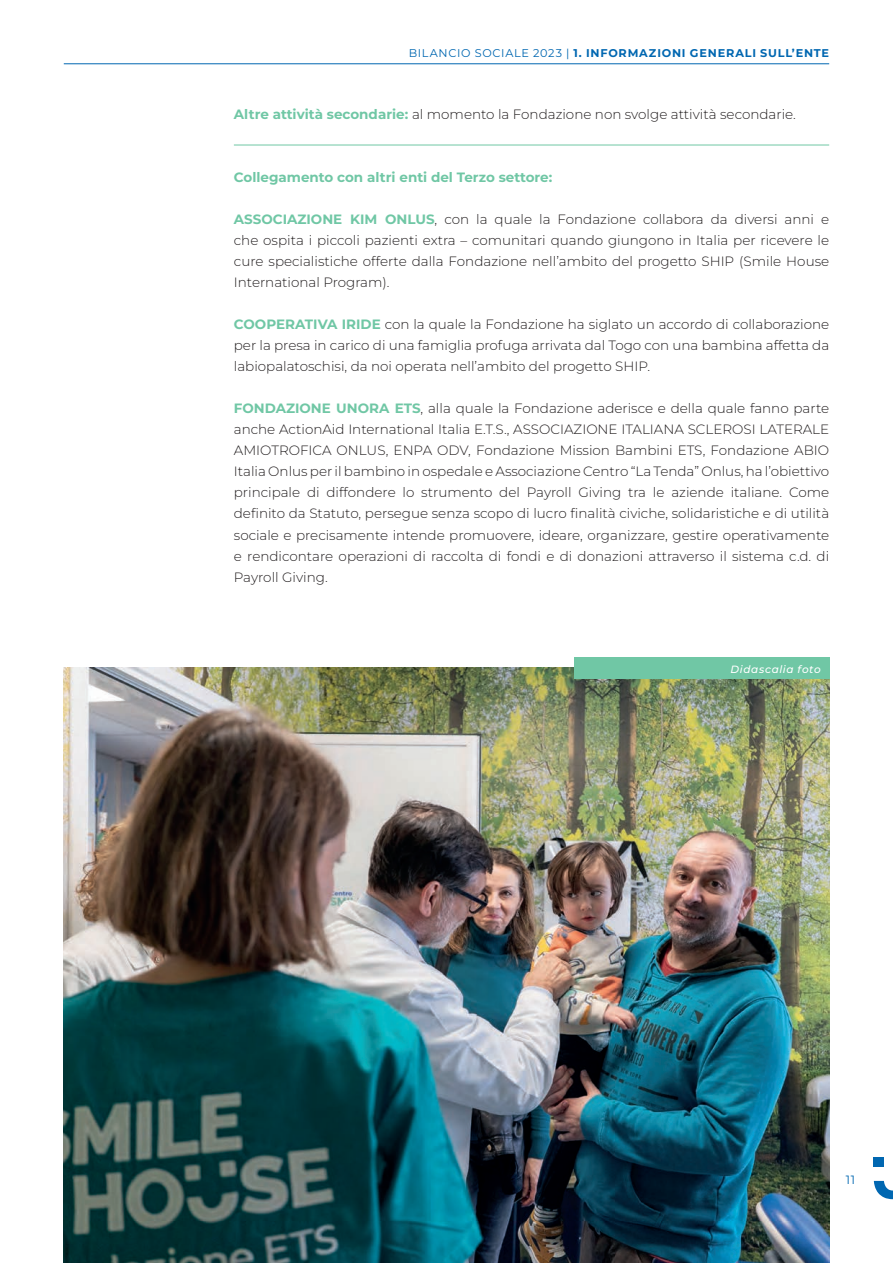
<style>
.page{position:relative;width:893px;height:1263px;background:#fff}
.page>*{position:absolute;margin:0;border:0;box-sizing:border-box;transform-origin:0 0}
.t1{font:300 13.5px/21px "Montserrat";color:#231f20;text-align:justify}
.t2{font:700 13.5px "Montserrat";color:#70c7a5}
.t3{font:12px "Montserrat";color:#0067b1}
.t4{font:700 11.25px "Montserrat";letter-spacing:.07em;color:#0067b1}
.t5{font:italic 500 10.5px "Montserrat";letter-spacing:.06em;color:#fff}
.s1{font-weight:400}
.s2{font-weight:700;color:#70c7a5}
</style>
<div class="page">
<img style="left:64px;top:668px;width:765px;height:595px">
<div style="left:574px;top:657px;width:255px;height:21px;background:#70c7a5"></div>
<svg style="left:874px;top:1181px;width:19px;height:18px"></svg>
<div style="left:874px;top:1157px;width:10px;height:9px;background:#0067b1"></div>
<hr style="left:64px;top:64px;width:765px;height:1px;background:#0067b1">
<hr style="left:234px;top:145px;width:595px;height:1px;background:#70c7a5">
<p class="t4" style="left:409px;top:46px;width:422px"><span class="s1">BILANCIO SOCIALE 2023 |</span> 1. INFORMAZIONI GENERALI SULL’ENTE</p>
<p class="t1" style="left:234px;top:104px;width:564px"><span class="s2">Altre attività secondarie:</span> al momento la Fondazione non svolge attività secondarie.</p>
<p class="t2" style="left:234px;top:169px;width:320px">Collegamento con altri enti del Terzo settore:</p>
<p class="t1" style="left:234px;top:209px;width:597px"><span class="s2">ASSOCIAZIONE KIM ONLUS</span>, con la quale la Fondazione collabora da diversi anni e che ospita i piccoli pazienti extra – comunitari quando giungono in Italia per ricevere le cure specialistiche offerte dalla Fondazione nell’ambito del progetto SHIP (Smile House International Program).</p>
<p class="t1" style="left:234px;top:314px;width:597px"><span class="s2">COOPERATIVA IRIDE</span> con la quale la Fondazione ha siglato un accordo di collaborazione per la presa in carico di una famiglia profuga arrivata dal Togo con una bambina affetta da labiopalatoschisi, da noi operata nell’ambito del progetto SHIP.</p>
<p class="t1" style="left:234px;top:398px;width:597px"><span class="s2">FONDAZIONE UNORA ETS</span>, alla quale la Fondazione aderisce e della quale fanno parte anche ActionAid International Italia E.T.S., ASSOCIAZIONE ITALIANA SCLEROSI LATERALE AMIOTROFICA ONLUS, ENPA ODV, Fondazione Mission Bambini ETS, Fondazione ABIO Italia Onlus per il bambino in ospedale e Associazione Centro “La Tenda” Onlus, ha l’obiettivo principale di diffondere lo strumento del Payroll Giving tra le aziende italiane. Come definito da Statuto, persegue senza scopo di lucro finalità civiche, solidaristiche e di utilità sociale e precisamente intende promuovere, ideare, organizzare, gestire operativamente e rendicontare operazioni di raccolta di fondi e di donazioni attraverso il sistema c.d. di Payroll Giving.</p>
<p class="t5" style="left:730px;top:662px;width:92px">Didascalia foto</p>
<p class="t3" style="left:846px;top:1171px;width:11px">11</p>
</div>
